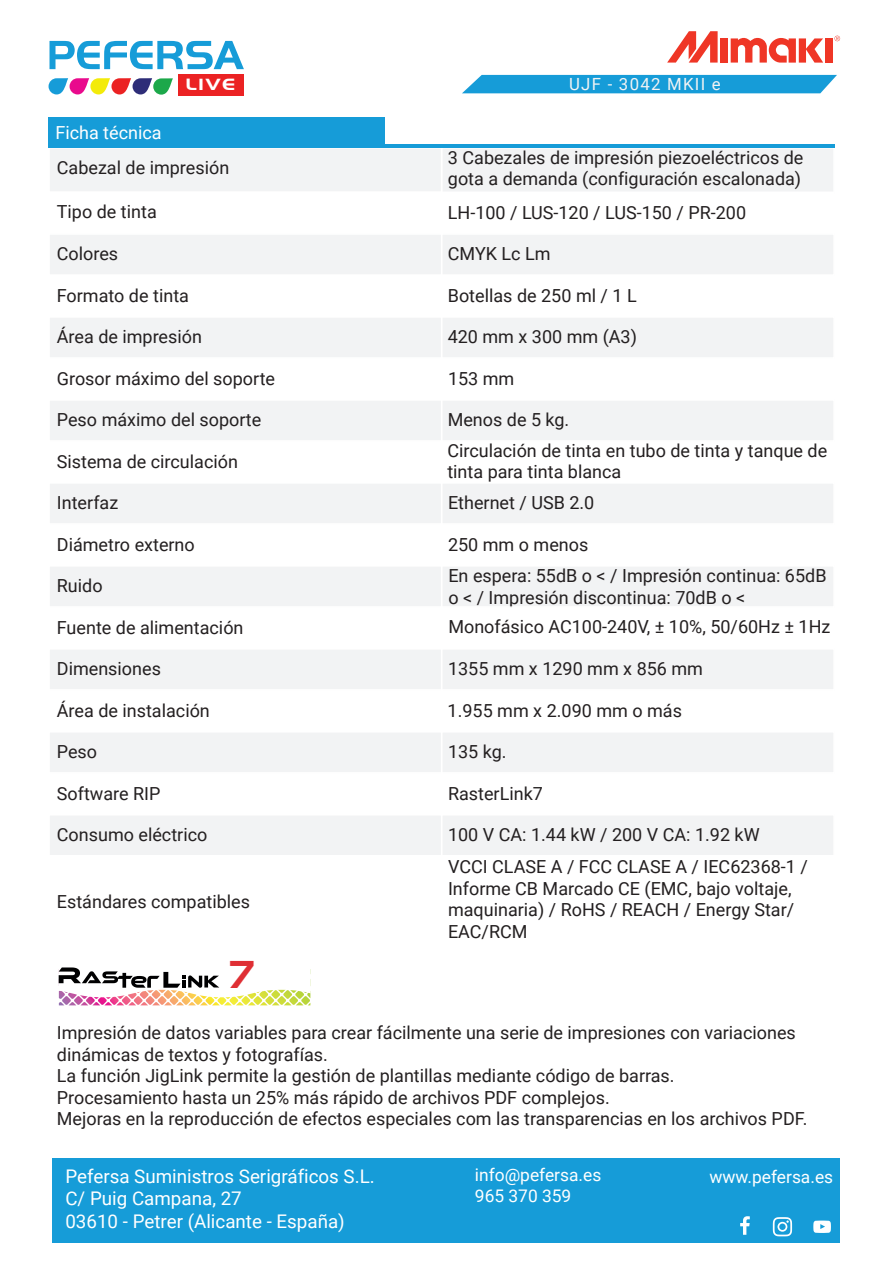
<style>
.page{position:relative;width:893px;height:1263px;background:#fff}
.page>*{position:absolute;margin:0;border:0;box-sizing:border-box;transform-origin:0 0}
.t1{font:700 40.2px "Handel Got D";color:#df2f34}
.t2{font:18.75px/22.5px "Roboto";color:#fff}
.t3{font:18px/21.6px "Roboto";color:#231f20}
.t4{font:18px "Roboto";color:#fff}
.t5{font:17.4px/20.9px "Roboto";color:#fff}
.t6{font:700 16.95px "Handel Got D";color:#fff;scale:1.26 1}
.t7{font:16.8px "Roboto";letter-spacing:.075em;color:#f2f3f4}
</style>
<div class="page">
<div style="left:441px;top:147px;width:394px;height:47px;background:#f2f3f4"></div>
<div style="left:441px;top:233px;width:394px;height:43px;background:#f2f3f4"></div>
<div style="left:441px;top:316px;width:394px;height:43px;background:#f2f3f4"></div>
<div style="left:441px;top:399px;width:394px;height:43px;background:#f2f3f4"></div>
<div style="left:441px;top:482px;width:394px;height:43px;background:#f2f3f4"></div>
<div style="left:441px;top:565px;width:394px;height:43px;background:#f2f3f4"></div>
<div style="left:441px;top:648px;width:394px;height:43px;background:#f2f3f4"></div>
<div style="left:441px;top:731px;width:394px;height:43px;background:#f2f3f4"></div>
<div style="left:441px;top:814px;width:394px;height:43px;background:#f2f3f4"></div>
<div style="left:48px;top:147px;width:394px;height:46px;background:#f2f3f4"></div>
<div style="left:48px;top:233px;width:394px;height:43px;background:#f2f3f4;border:1px solid #fff"></div>
<div style="left:48px;top:316px;width:394px;height:43px;background:#f2f3f4;border:1px solid #fff"></div>
<div style="left:48px;top:399px;width:394px;height:43px;background:#f2f3f4;border:1px solid #fff"></div>
<div style="left:48px;top:482px;width:394px;height:43px;background:#f2f3f4;border:1px solid #fff"></div>
<div style="left:48px;top:565px;width:394px;height:43px;background:#f2f3f4;border:1px solid #fff"></div>
<div style="left:48px;top:648px;width:394px;height:43px;background:#f2f3f4;border:1px solid #fff"></div>
<div style="left:48px;top:731px;width:394px;height:43px;background:#f2f3f4;border:1px solid #fff"></div>
<div style="left:48px;top:814px;width:394px;height:43px;background:#f2f3f4;border:1px solid #fff"></div>
<div style="left:48px;top:117px;width:336px;height:31px;background:#169cd8"></div>
<svg style="left:667px;top:31px;width:51px;height:32px"></svg>
<div style="left:825px;top:38px;width:8px;height:25px;background:#ef3626"></div>
<div style="left:720px;top:38px;width:8px;height:25px;background:#ef3626"></div>
<svg style="left:731px;top:37px;width:92px;height:26px"></svg>
<svg style="left:834px;top:36px;width:6px;height:5px"></svg>
<div style="left:178px;top:74px;width:66px;height:21px;background:#eb2223"></div>
<svg style="left:50px;top:41px;width:194px;height:28px"></svg>
<svg style="left:49px;top:78px;width:124px;height:17px"></svg>
<div style="left:462px;top:75px;width:375px;height:18px;background:#169cd8"></div>
<hr style="left:381px;top:144px;width:453px;height:4px;background:#169cd8">
<div style="left:53px;top:1158px;width:787px;height:84px;background:#169cd8"></div>
<svg style="left:773px;top:1217px;width:19px;height:19px"></svg>
<svg style="left:813px;top:1220px;width:18px;height:13px"></svg>
<svg style="left:740px;top:1216px;width:10px;height:19px"></svg>
<svg style="left:59px;top:967px;width:252px;height:30px"></svg>
<div style="left:48px;top:192px;width:394px;height:42px;border:1px solid #fff"></div>
<div style="left:441px;top:192px;width:394px;height:42px;border:1px solid #fff"></div>
<div style="left:48px;top:274px;width:394px;height:43px;border:1px solid #fff"></div>
<div style="left:441px;top:274px;width:394px;height:43px;border:1px solid #fff"></div>
<div style="left:48px;top:357px;width:394px;height:43px;border:1px solid #fff"></div>
<div style="left:441px;top:357px;width:394px;height:43px;border:1px solid #fff"></div>
<div style="left:48px;top:440px;width:394px;height:43px;border:1px solid #fff"></div>
<div style="left:441px;top:440px;width:394px;height:43px;border:1px solid #fff"></div>
<div style="left:48px;top:523px;width:394px;height:43px;border:1px solid #fff"></div>
<div style="left:441px;top:523px;width:394px;height:43px;border:1px solid #fff"></div>
<div style="left:48px;top:606px;width:394px;height:43px;border:1px solid #fff"></div>
<div style="left:441px;top:606px;width:394px;height:43px;border:1px solid #fff"></div>
<div style="left:48px;top:689px;width:394px;height:43px;border:1px solid #fff"></div>
<div style="left:441px;top:689px;width:394px;height:43px;border:1px solid #fff"></div>
<div style="left:48px;top:772px;width:394px;height:43px;border:1px solid #fff"></div>
<div style="left:441px;top:772px;width:394px;height:43px;border:1px solid #fff"></div>
<div style="left:48px;top:855px;width:395px;height:90px;border:2px solid #fff"></div>
<div style="left:440px;top:855px;width:395px;height:90px;border:2px solid #fff"></div>
<p class="t4" style="left:55px;top:120px;width:108px">Ficha técnica</p>
<p class="t6" style="left:186px;top:75px;width:41px">LIVE</p>
<p class="t3" style="left:57px;top:156px;width:174px">Cabezal de impresión</p>
<p class="t3" style="left:57px;top:201px;width:101px">Tipo de tinta</p>
<p class="t3" style="left:57px;top:242px;width:63px">Colores</p>
<p class="t3" style="left:57px;top:284px;width:134px">Formato de tinta</p>
<p class="t3" style="left:57px;top:325px;width:147px">Área de impresión</p>
<p class="t3" style="left:57px;top:367px;width:220px">Grosor máximo del soporte</p>
<p class="t3" style="left:57px;top:408px;width:206px">Peso máximo del soporte</p>
<p class="t3" style="left:57px;top:450px;width:183px">Sistema de circulación</p>
<p class="t3" style="left:57px;top:491px;width:63px">Interfaz</p>
<p class="t3" style="left:57px;top:533px;width:139px">Diámetro externo</p>
<p class="t3" style="left:57px;top:574px;width:47px">Ruido</p>
<p class="t3" style="left:57px;top:616px;width:188px">Fuente de alimentación</p>
<p class="t3" style="left:57px;top:657px;width:106px">Dimensiones</p>
<p class="t3" style="left:57px;top:699px;width:155px">Área de instalación</p>
<p class="t3" style="left:57px;top:740px;width:42px">Peso</p>
<p class="t3" style="left:57px;top:782px;width:105px">Software RIP</p>
<p class="t3" style="left:57px;top:823px;width:152px">Consumo eléctrico</p>
<p class="t3" style="left:57px;top:890px;width:195px">Estándares compatibles</p>
<h1 class="t1" style="left:229px;top:951px;width:27px">7</h1>
<p class="t7" style="left:569px;top:73px;width:153px">UJF - 3042 MKII e</p>
<p class="t3" style="left:448px;top:146px;width:357px">3 Cabezales de impresión piezoeléctricos de gota a demanda (configuración escalonada)</p>
<p class="t3" style="left:448px;top:201px;width:300px">LH-100 / LUS-120 / LUS-150 / PR-200</p>
<p class="t3" style="left:448px;top:242px;width:104px">CMYK Lc Lm</p>
<p class="t3" style="left:448px;top:284px;width:190px">Botellas de 250 ml / 1 L</p>
<p class="t3" style="left:448px;top:325px;width:191px">420 mm x 300 mm (A3)</p>
<p class="t3" style="left:448px;top:367px;width:68px">153 mm</p>
<p class="t3" style="left:447px;top:404px;width:381px;line-height:30.5px">Menos de 5 kg.<br>Circulación de tinta en tubo de tinta y tanque de</p>
<p class="t3" style="left:447px;top:456px;width:175px;line-height:30.9px">tinta para tinta blanca<br>Ethernet / USB 2.0</p>
<p class="t3" style="left:448px;top:528px;width:380px;line-height:31.8px">250 mm o menos<br>En espera: 55dB o &lt; / Impresión continua: 65dB</p>
<p class="t3" style="left:448px;top:582px;width:383px;line-height:29.1px">o &lt; / Impresión discontinua: 70dB o &lt;<br>Monofásico AC100-240V, ± 10%, 50/60Hz ± 1Hz</p>
<p class="t3" style="left:448px;top:657px;width:256px">1355 mm x 1290 mm x 856 mm</p>
<p class="t3" style="left:448px;top:699px;width:236px">1.955 mm x 2.090 mm o más</p>
<p class="t3" style="left:448px;top:740px;width:60px">135 kg.</p>
<p class="t3" style="left:448px;top:782px;width:96px">RasterLink7</p>
<p class="t3" style="left:448px;top:818px;width:361px;line-height:32px">100 V CA: 1.44 kW / 200 V CA: 1.92 kW<br>VCCI CLASE A / FCC CLASE A / IEC62368-1 /</p>
<p class="t3" style="left:448px;top:877px;width:348px">Informe CB Marcado CE (EMC, bajo voltaje, maquinaria) / RoHS / REACH / Energy Star/<br>EAC/RCM</p>
<p class="t3" style="left:57px;top:1021px;width:752px">Impresión de datos variables para crear fácilmente una serie de impresiones con variaciones dinámicas de textos y fotografías.<br>La función JigLink permite la gestión de plantillas mediante código de barras.<br>Procesamiento hasta un 25% más rápido de archivos PDF complejos.<br>Mejoras en la reproducción de efectos especiales com las transparencias en los archivos PDF.</p>
<p class="t2" style="left:65px;top:1164px;width:311px">Pefersa Suministros Serigráficos S.L.<br>C/ Puig Campana, 27<br>03610 - Petrer (Alicante - España)</p>
<p class="t5" style="left:475px;top:1164px;width:128px">info@pefersa.es<br>965 370 359</p>
<p class="t5" style="left:709px;top:1165px;width:125px">www.pefersa.es</p>
</div>
